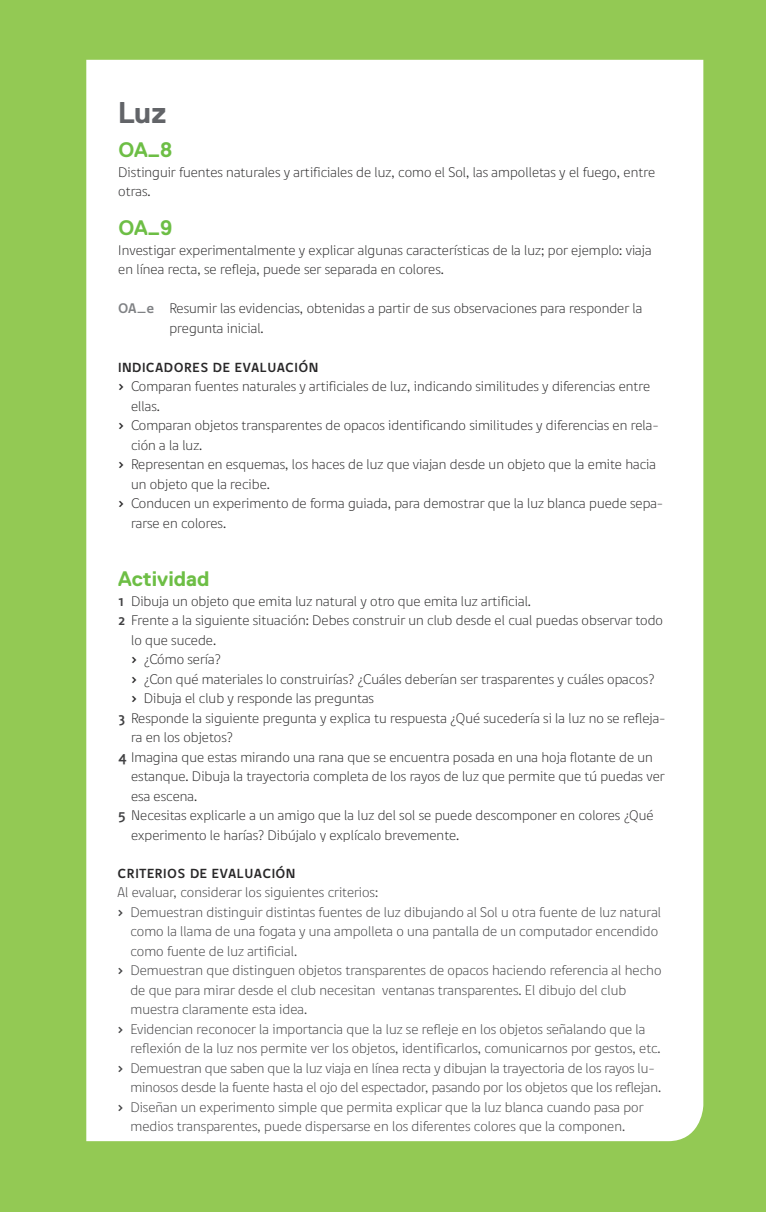
<style>
.page{position:relative;width:766px;height:1212px;background:#fff}
.page>*{position:absolute;margin:0;border:0;box-sizing:border-box;transform-origin:0 0}
.t1{font:700 30px "Replica Std";color:#636567}
.t2{font:700 30px "Replica";color:#626468}
.t3{font:700 21px "Replica Std";color:#6dbe45}
.t4{font:700 18px "Replica Std";color:#636567}
.t5{font:14.25px/19.5px "Dignathin";color:#292829}
.t6{font:14.25px "Dignathin";color:#414143}
.t7{font:700 13.5px "Digna SC";letter-spacing:.025em;color:#292829}
.s1{font-family:"Digna";font-weight:700;color:#808285}
.s2{font-family:"Digna Picto"}
.s3{font-family:"Digna SC";font-weight:700;color:#414143}
</style>
<div class="page">
<div style="left:0;top:0;width:765px;height:1212px;background:#93c954"></div>
<div style="left:86px;top:60px;width:617px;height:1081px;background:#fff"></div>
<div style="left:116px;top:138px;width:551px;height:704px;background:#fff"></div>
<div style="left:116px;top:857px;width:562px;height:279px;background:#fff"></div>
<div style="left:105px;top:90px;width:570px;height:45px;background:#fff"></div>
<h1 class="t1" style="left:118px;top:91px;width:133px">Ejemplo 1</h1>
<h2 class="t3" style="left:118px;top:138px;width:55px">OA_8</h2>
<p class="t5" style="left:118px;top:162px;width:538px">Distinguir fuentes naturales y artificiales de luz, como el Sol, las ampolletas y el fuego, entre otras.</p>
<h2 class="t3" style="left:118px;top:216px;width:56px">OA_9</h2>
<p class="t5" style="left:118px;top:240px;width:534px">Investigar experimentalmente y explicar algunas características de la luz; por ejemplo: viaja en línea recta, se refleja, puede ser separada en colores.</p>
<p class="t5" style="left:169px;top:299px;width:474px;text-indent:-51px"><span class="s1">OA_e</span> Resumir las evidencias, obtenidas a partir de sus observaciones para responder la pregunta inicial.</p>
<p class="t7" style="left:118px;top:359px;width:201px">INDICADORES DE EVALUACIÓN</p>
<p class="t5" style="left:118px;top:377px;width:533px"><span class="s2">›</span> Comparan fuentes naturales y artificiales de luz, indicando similitudes y diferencias entre</p>
<p class="t5" style="left:131px;top:396px;width:30px">ellas.</p>
<p class="t5" style="left:118px;top:416px;width:542px"><span class="s2">›</span> Comparan objetos transparentes de opacos identificando similitudes y diferencias en rela-</p>
<p class="t5" style="left:131px;top:435px;width:73px">ción a la luz.</p>
<p class="t5" style="left:118px;top:455px;width:539px"><span class="s2">›</span> Representan en esquemas, los haces de luz que viajan desde un objeto que la emite hacia</p>
<p class="t5" style="left:131px;top:474px;width:140px">un objeto que la recibe.</p>
<p class="t5" style="left:118px;top:494px;width:546px"><span class="s2">›</span> Conducen un experimento de forma guiada, para demostrar que la luz blanca puede sepa-</p>
<p class="t5" style="left:131px;top:513px;width:97px">rarse en colores.</p>
<h1 class="t2" style="left:118px;top:96px;width:50px">Luz</h1>
<h2 class="t3" style="left:118px;top:567px;width:93px">Actividad</h2>
<p class="t5" style="left:118px;top:591px;width:414px"><span class="s3">1</span> Dibuja un objeto que emita luz natural y otro que emita luz artificial.</p>
<p class="t5" style="left:118px;top:611px;width:546px"><span class="s3">2</span> Frente a la siguiente situación: Debes construir un club desde el cual puedas observar todo</p>
<p class="t5" style="left:131px;top:630px;width:87px">lo que sucede.</p>
<p class="t5" style="left:131px;top:650px;width:91px"><span class="s2">›</span> ¿Cómo sería?</p>
<p class="t5" style="left:131px;top:669px;width:525px"><span class="s2">›</span> ¿Con qué materiales lo construirías? ¿Cuáles deberían ser trasparentes y cuáles opacos?</p>
<p class="t5" style="left:131px;top:689px;width:244px"><span class="s2">›</span> Dibuja el club y responde las preguntas</p>
<p class="t5" style="left:118px;top:708px;width:548px"><span class="s3">3</span> Responde la siguiente pregunta y explica tu respuesta ¿Qué sucedería si la luz no se refleja-</p>
<p class="t5" style="left:131px;top:728px;width:103px">ra en los objetos?</p>
<p class="t5" style="left:118px;top:747px;width:536px"><span class="s3">4</span> Imagina que estas mirando una rana que se encuentra posada en una hoja flotante de un</p>
<p class="t5" style="left:131px;top:767px;width:535px">estanque. Dibuja la trayectoria completa de los rayos de luz que permite que tú puedas ver</p>
<p class="t5" style="left:131px;top:786px;width:68px">esa escena.</p>
<p class="t5" style="left:118px;top:806px;width:536px"><span class="s3">5</span> Necesitas explicarle a un amigo que la luz del sol se puede descomponer en colores ¿Qué</p>
<p class="t5" style="left:131px;top:825px;width:330px">experimento le harías? Dibújalo y explícalo brevemente.</p>
<p class="t4" style="left:84px;top:593px;width:157px">Ciencias Naturales</p>
<p class="t4" style="left:405px;top:593px;width:72px">Unidad 1</p>
<p class="t7" style="left:118px;top:865px;width:179px">CRITERIOS DE EVALUACIÓN</p>
<p class="t6" style="left:118px;top:884px;width:262px">Al evaluar, considerar los siguientes criterios:</p>
<p class="t6" style="left:118px;top:903px;width:545px"><span class="s2">›</span> Demuestran distinguir distintas fuentes de luz dibujando al Sol u otra fuente de luz natural</p>
<p class="t6" style="left:130px;top:923px;width:529px">como la llama de una fogata y una ampolleta o una pantalla de un computador encendido</p>
<p class="t6" style="left:130px;top:942px;width:168px">como fuente de luz artificial.</p>
<p class="t6" style="left:118px;top:962px;width:545px"><span class="s2">›</span> Demuestran que distinguen objetos transparentes de opacos haciendo referencia al hecho</p>
<p class="t6" style="left:130px;top:981px;width:497px">de que para mirar desde el club necesitan ventanas transparentes. El dibujo del club</p>
<p class="t6" style="left:130px;top:1001px;width:178px">muestra claramente esta idea.</p>
<p class="t6" style="left:118px;top:1020px;width:529px"><span class="s2">›</span> Evidencian reconocer la importancia que la luz se refleje en los objetos señalando que la</p>
<p class="t6" style="left:130px;top:1040px;width:531px">reflexión de la luz nos permite ver los objetos, identificarlos, comunicarnos por gestos, etc.</p>
<p class="t6" style="left:118px;top:1059px;width:538px"><span class="s2">›</span> Demuestran que saben que la luz viaja en línea recta y dibujan la trayectoria de los rayos lu-</p>
<p class="t6" style="left:130px;top:1079px;width:532px">minosos desde la fuente hasta el ojo del espectador, pasando por los objetos que los reflejan.</p>
<p class="t6" style="left:118px;top:1098px;width:527px"><span class="s2">›</span> Diseñan un experimento simple que permita explicar que la luz blanca cuando pasa por</p>
<p class="t6" style="left:130px;top:1118px;width:496px">medios transparentes, puede dispersarse en los diferentes colores que la componen.</p>
</div>
